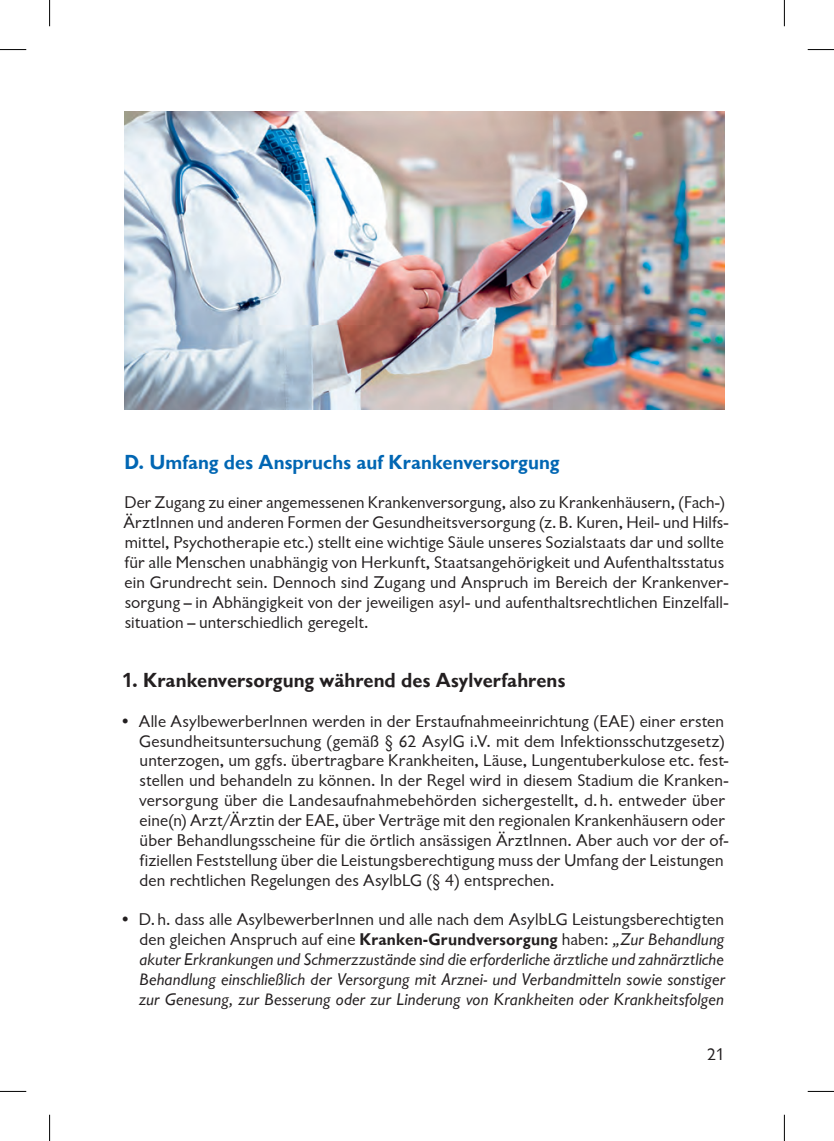
<style>
.page{position:relative;width:834px;height:1141px;background:#fff}
.page>*{position:absolute;margin:0;border:0;box-sizing:border-box;transform-origin:0 0}
.t1{font:700 21px "Chantilly";letter-spacing:.005em;color:#231f20}
.t2{font:700 21px "Chantilly";letter-spacing:.005em;color:#0166b3}
.t3{font:17.5px/19.8px "Chantilly";letter-spacing:.01em;color:#231f20}
.t4{font:italic 17.5px/19.8px "Chantilly";letter-spacing:.01em;color:#231f20;text-align:justify}
.s1{font-style:normal}
.s2{font-weight:700;font-style:normal}
</style>
<div class="page">
<img style="left:124px;top:112px;width:600px;height:297px">
<svg style="left:0;top:49px;width:26px;height:1px"></svg>
<svg style="left:807px;top:49px;width:26px;height:1px"></svg>
<svg style="left:0;top:1091px;width:26px;height:1px"></svg>
<svg style="left:807px;top:1091px;width:26px;height:1px"></svg>
<svg style="left:49px;top:0;width:1px;height:26px"></svg>
<svg style="left:49px;top:1115px;width:1px;height:26px"></svg>
<svg style="left:783px;top:0;width:1px;height:26px"></svg>
<svg style="left:783px;top:1115px;width:1px;height:26px"></svg>
<p class="t2" style="left:124px;top:450px;width:436px">D. Umfang des Anspruchs auf Krankenversorgung</p>
<p class="t3" style="left:123px;top:493px;width:606px">Der Zugang zu einer angemessenen Krankenversorgung, also zu Krankenhäusern, (Fach-)<br>ÄrztInnen und anderen Formen der Gesundheitsversorgung (z.B. Kuren, Heil- und Hilfs&shy;mittel, Psychotherapie etc.) stellt eine wichtige Säule unseres Sozialstaats dar und sollte für alle Menschen unabhängig von Herkunft, Staatsangehörigkeit und Aufenthaltsstatus ein Grundrecht sein. Dennoch sind Zugang und Anspruch im Bereich der Krankenver&shy;sorgung – in Abhängigkeit von der jeweiligen asyl- und aufenthaltsrechtlichen Einzelfall&shy;situation – unterschiedlich geregelt.</p>
<p class="t1" style="left:122px;top:668px;width:445px">1. Krankenversorgung während des Asylverfahrens</p>
<p class="t3" style="left:139px;top:711px;width:590px;text-indent:-20px">• Alle AsylbewerberInnen werden in der Erstaufnahmeeinrichtung (EAE) einer ersten Gesundheitsuntersuchung (gemäß § 62 AsylG i.V. mit dem Infektionsschutzgesetz) unterzogen, um ggfs. übertragbare Krankheiten, Läuse, Lungentuberkulose etc. fest&shy;stellen und behandeln zu können. In der Regel wird in diesem Stadium die Kranken&shy;versorgung über die Landesaufnahmebehörden sichergestellt, d. h. entweder über eine(n) Arzt/Ärztin der EAE, über Verträge mit den regionalen Krankenhäusern oder über Behandlungsscheine für die örtlich ansässigen ÄrztInnen. Aber auch vor der of&shy;fiziellen Feststellung über die Leistungsberechtigung muss der Umfang der Leistungen den rechtlichen Regelungen des AsylbLG (§ 4) entsprechen.</p>
<p class="t4" style="left:139px;top:910px;width:587px;text-indent:-20px"><span class="s1">• D. h. dass alle AsylbewerberInnen und alle nach dem AsylbLG Leistungsberechtigten den gleichen Anspruch auf eine</span> <span class="s2">Kranken-Grundversorgung</span> <span class="s1">haben:</span> „Zur Behandlung akuter Erkrankungen und Schmerzzustände sind die erforderliche ärztliche und zahnärztliche Behandlung einschließlich der Versorgung mit Arznei- und Verbandmitteln sowie sonstiger zur Genesung, zur Besserung oder zur Linderung von Krankheiten oder Krankheitsfolgen</p>
<p class="t3" style="left:707px;top:1044px;width:19px">21</p>
</div>
